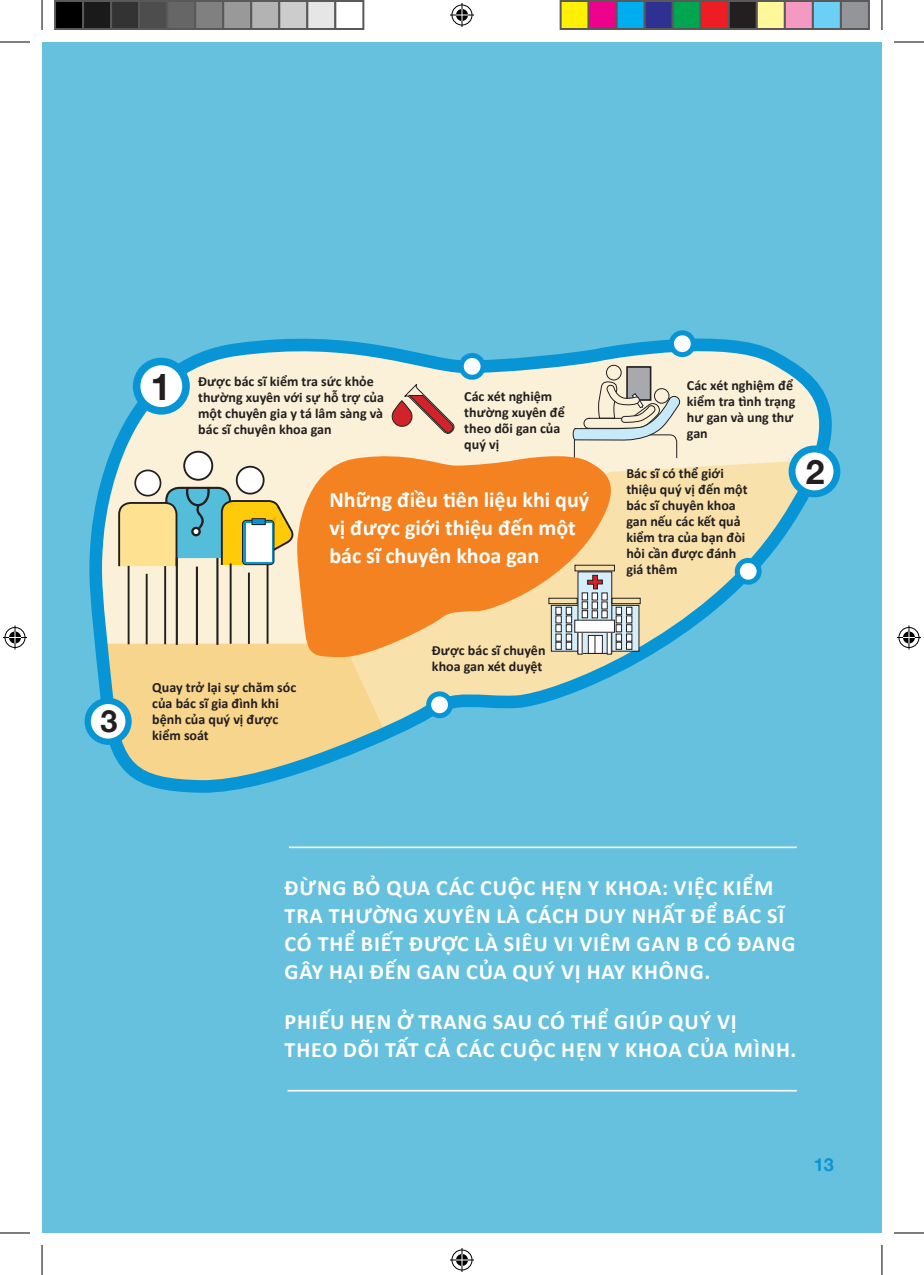
<style>
.page{position:relative;width:924px;height:1275px;background:#fff}
.page>*{position:absolute;margin:0;border:0;box-sizing:border-box;transform-origin:0 0}
.t1{font:700 37px "Helvetica Neue";color:#231f20}
.t2{font:700 33.6px "Helvetica Neue";color:#231f20}
.t3{font:700 30.6px "Helvetica Neue";color:#231f20}
.body_copy{font:700 22px/28px "Calibri";letter-spacing:.04em;color:#fff}
.body_copy-2{font:700 22px/28px "Calibri";color:#fff}
.t4{font:700 18px "Helvetica Neue";color:#0895d6}
.t5{font:700 14px/16px "Calibri";color:#231f20}
</style>
<div class="page">
<div style="left:42px;top:42px;width:839px;height:1191px;background:#65c1dd"></div>
<hr style="left:289px;top:846px;width:507px;height:2px;background:#fff">
<hr style="left:287px;top:1090px;width:509px;height:1px;background:#fff">
<svg style="left:84px;top:330px;width:757px;height:463px"></svg>
<svg style="left:461px;top:355px;width:22px;height:22px"></svg>
<div style="left:458px;top:353px;width:27px;height:27px;border:5px solid #0895d6;border-radius:50%"></div>
<svg style="left:671px;top:333px;width:22px;height:21px"></svg>
<div style="left:668px;top:330px;width:27px;height:27px;border:5px solid #0895d6;border-radius:50%"></div>
<div style="left:428px;top:694px;width:22px;height:21px;background:#fff;border-radius:50%"></div>
<div style="left:426px;top:691px;width:27px;height:27px;border:5px solid #0895d6;border-radius:50%"></div>
<div style="left:136px;top:361px;width:50px;height:50px;background:#fff;border-radius:50%"></div>
<div style="left:133px;top:358px;width:57px;height:56px;border:8px solid #0895d6;border-radius:50%"></div>
<div style="left:791px;top:449px;width:45px;height:45px;background:#fff;border-radius:50%"></div>
<div style="left:788px;top:445px;width:52px;height:52px;border:7px solid #0895d6;border-radius:50%"></div>
<svg style="left:88px;top:701px;width:40px;height:40px"></svg>
<div style="left:85px;top:698px;width:47px;height:47px;border:6px solid #0895d6;border-radius:50%"></div>
<svg style="left:625px;top:607px;width:12px;height:42px"></svg>
<svg style="left:625px;top:607px;width:6px;height:16px"></svg>
<div style="left:626px;top:615px;width:6px;height:8px;border:1px solid #231f20"></div>
<div style="left:626px;top:624px;width:5px;height:8px;background:#fff"></div>
<div style="left:626px;top:624px;width:6px;height:8px;border:1px solid #231f20"></div>
<div style="left:626px;top:634px;width:6px;height:7px;border:1px solid #231f20"></div>
<svg style="left:625px;top:634px;width:6px;height:15px"></svg>
<div style="left:626px;top:642px;width:6px;height:7px;border:1px solid #231f20"></div>
<div style="left:611px;top:598px;width:29px;height:6px;border:1px solid #231f20"></div>
<div style="left:605px;top:365px;width:16px;height:15px;border:1px solid #231f20;border-radius:50%"></div>
<div style="left:626px;top:367px;width:24px;height:33px;background:#a8a9ad"></div>
<div style="left:626px;top:366px;width:25px;height:35px;border:2px solid #231f20"></div>
<svg style="left:572px;top:381px;width:108px;height:78px;background:#d8d6c7"></svg>
<svg style="left:296px;top:451px;width:329px;height:207px;background:#f09e51"></svg>
<div style="left:184px;top:452px;width:28px;height:28px;background:#fff;border-radius:50%"></div>
<div style="left:183px;top:451px;width:30px;height:30px;border:2px solid #231f20;border-radius:50%"></div>
<div style="left:135px;top:470px;width:25px;height:25px;background:#fff;border-radius:50%"></div>
<div style="left:134px;top:469px;width:27px;height:27px;border:2px solid #231f20;border-radius:50%"></div>
<div style="left:236px;top:467px;width:27px;height:26px;background:#fff;border-radius:50%"></div>
<div style="left:236px;top:466px;width:28px;height:28px;border:2px solid #231f20;border-radius:50%"></div>
<hr style="left:196px;top:566px;width:2px;height:79px;background:#231f20">
<hr style="left:146px;top:574px;width:1px;height:70px;background:#231f20">
<hr style="left:248px;top:572px;width:2px;height:72px;background:#231f20">
<hr style="left:216px;top:558px;width:2px;height:87px;background:#231f20">
<hr style="left:164px;top:566px;width:2px;height:78px;background:#231f20">
<hr style="left:266px;top:520px;width:2px;height:124px;background:#231f20">
<hr style="left:176px;top:558px;width:2px;height:87px;background:#231f20">
<hr style="left:128px;top:566px;width:1px;height:78px;background:#231f20">
<hr style="left:229px;top:563px;width:2px;height:81px;background:#231f20">
<svg style="left:117px;top:485px;width:178px;height:83px;background:#c0c89c"></svg>
<div style="left:226px;top:552px;width:8px;height:9px;background:#feca0a"></div>
<div style="left:737px;top:560px;width:21px;height:22px;background:#fff;border-radius:50%"></div>
<div style="left:734px;top:558px;width:27px;height:26px;border:5px solid #0895d6;border-radius:50%"></div>
<hr style="left:0;top:42px;width:30px;height:1px;background:#000">
<hr style="left:893px;top:42px;width:30px;height:1px;background:#000">
<hr style="left:0;top:1232px;width:30px;height:1px;background:#000">
<hr style="left:893px;top:1232px;width:30px;height:1px;background:#000">
<hr style="left:42px;top:0;width:1px;height:30px;background:#000">
<hr style="left:42px;top:1245px;width:1px;height:30px;background:#000">
<hr style="left:881px;top:0;width:1px;height:30px;background:#000">
<hr style="left:881px;top:1245px;width:1px;height:30px;background:#000">
<svg style="left:450px;top:3px;width:24px;height:24px"></svg>
<svg style="left:450px;top:1248px;width:24px;height:24px"></svg>
<svg style="left:3px;top:625px;width:24px;height:24px"></svg>
<svg style="left:897px;top:625px;width:23px;height:24px"></svg>
<div style="left:55px;top:1px;width:28px;height:28px;background:#000"></div>
<div style="left:54px;top:0;width:30px;height:30px;border:2px solid #595959"></div>
<div style="left:83px;top:1px;width:28px;height:28px;background:#1a1a1a"></div>
<div style="left:82px;top:0;width:30px;height:30px;border:2px solid #595959"></div>
<div style="left:111px;top:1px;width:28px;height:28px;background:#333"></div>
<div style="left:110px;top:0;width:30px;height:30px;border:2px solid #595959"></div>
<div style="left:139px;top:1px;width:28px;height:28px;background:#4d4d4d"></div>
<div style="left:138px;top:0;width:30px;height:30px;border:2px solid #595959"></div>
<div style="left:167px;top:1px;width:28px;height:28px;background:#666"></div>
<div style="left:166px;top:0;width:30px;height:30px;border:2px solid #595959"></div>
<div style="left:195px;top:1px;width:28px;height:28px;background:#808080"></div>
<div style="left:194px;top:0;width:30px;height:30px;border:2px solid #595959"></div>
<div style="left:223px;top:1px;width:28px;height:28px;background:#999"></div>
<div style="left:222px;top:0;width:30px;height:30px;border:2px solid #595959"></div>
<div style="left:251px;top:1px;width:28px;height:28px;background:#b3b3b3"></div>
<div style="left:250px;top:0;width:30px;height:30px;border:2px solid #595959"></div>
<div style="left:279px;top:1px;width:28px;height:28px;background:#ccc"></div>
<div style="left:278px;top:0;width:30px;height:30px;border:2px solid #595959"></div>
<div style="left:307px;top:1px;width:28px;height:28px;background:#e6e6e6"></div>
<div style="left:306px;top:0;width:30px;height:30px;border:2px solid #595959"></div>
<div style="left:334px;top:0;width:30px;height:30px;border:2px solid #595959"></div>
<div style="left:560px;top:1px;width:28px;height:28px;background:#fff101"></div>
<div style="left:559px;top:0;width:30px;height:30px;border:2px solid #595959"></div>
<div style="left:588px;top:1px;width:28px;height:28px;background:#ed028c"></div>
<div style="left:587px;top:0;width:30px;height:30px;border:2px solid #595959"></div>
<div style="left:616px;top:1px;width:28px;height:28px;background:#00aeef"></div>
<div style="left:615px;top:0;width:30px;height:30px;border:2px solid #595959"></div>
<div style="left:644px;top:1px;width:28px;height:28px;background:#2e3092"></div>
<div style="left:643px;top:0;width:30px;height:30px;border:2px solid #595959"></div>
<div style="left:672px;top:1px;width:28px;height:28px;background:#00a54f"></div>
<div style="left:671px;top:0;width:30px;height:30px;border:2px solid #595959"></div>
<div style="left:700px;top:1px;width:28px;height:28px;background:#ee1d23"></div>
<div style="left:699px;top:0;width:30px;height:30px;border:2px solid #595959"></div>
<div style="left:728px;top:1px;width:28px;height:28px;background:#231f20"></div>
<div style="left:727px;top:0;width:30px;height:30px;border:2px solid #595959"></div>
<div style="left:756px;top:1px;width:28px;height:28px;background:#fff79a"></div>
<div style="left:755px;top:0;width:30px;height:30px;border:2px solid #595959"></div>
<div style="left:784px;top:1px;width:28px;height:28px;background:#f499c2"></div>
<div style="left:783px;top:0;width:30px;height:30px;border:2px solid #595959"></div>
<div style="left:812px;top:1px;width:28px;height:28px;background:#6bcff6"></div>
<div style="left:811px;top:0;width:30px;height:30px;border:2px solid #595959"></div>
<div style="left:840px;top:1px;width:28px;height:28px;background:#939598"></div>
<div style="left:839px;top:0;width:30px;height:30px;border:2px solid #595959"></div>
<p class="t3" style="left:100px;top:702px;width:19px">3</p>
<p class="t1" style="left:150px;top:363px;width:22px">1</p>
<p class="t5" style="left:198px;top:373px;width:187px">Được bác sĩ kiểm tra sức khỏe thường xuyên với sự hỗ trợ của một chuyên gia y tá lâm sàng và bác sĩ chuyên khoa gan</p>
<p class="t5" style="left:686px;top:377px;width:110px">Các xét nghiệm để kiểm tra tình trạng hư gan và ung thư gan</p>
<p class="t5" style="left:626px;top:466px;width:123px">Bác sĩ có thể giới thiệu quý vị đến một bác sĩ chuyên khoa gan nếu các kết quả kiểm tra của bạn đòi hỏi cần được đánh giá thêm</p>
<p class="t5" style="left:464px;top:388px;width:102px">Các xét nghiệm thường xuyên để theo dõi gan của quý vị</p>
<p class="body_copy-2" style="left:329px;top:485px;width:261px">Những điều tiên liệu khi quý vị được giới thiệu đến một bác sĩ chuyên khoa gan</p>
<p class="t2" style="left:805px;top:451px;width:20px">2</p>
<p class="t5" style="left:152px;top:679px;width:145px">Quay trở lại sự chăm sóc của bác sĩ gia đình khi bệnh của quý vị được kiểm soát</p>
<p class="t5" style="left:432px;top:642px;width:115px">Được bác sĩ chuyên khoa gan xét duyệt</p>
<p class="body_copy" style="left:284px;top:873px;width:512px">ĐỪNG BỎ QUA CÁC CUỘC HẸN Y KHOA: VIỆC KIỂM TRA THƯỜNG XUYÊN LÀ CÁCH DUY NHẤT ĐỂ BÁC SĨ CÓ THỂ BIẾT ĐƯỢC LÀ SIÊU VI VIÊM GAN B CÓ ĐANG GÂY HẠI ĐẾN GAN CỦA QUÝ VỊ HAY KHÔNG.</p>
<p class="body_copy" style="left:284px;top:1008px;width:513px">PHIẾU HẸN Ở TRANG SAU CÓ THỂ GIÚP QUÝ VỊ<br>THEO DÕI TẤT CẢ CÁC CUỘC HẸN Y KHOA CỦA MÌNH.</p>
<p class="t4" style="left:813px;top:1153px;width:22px">13</p>
</div>
